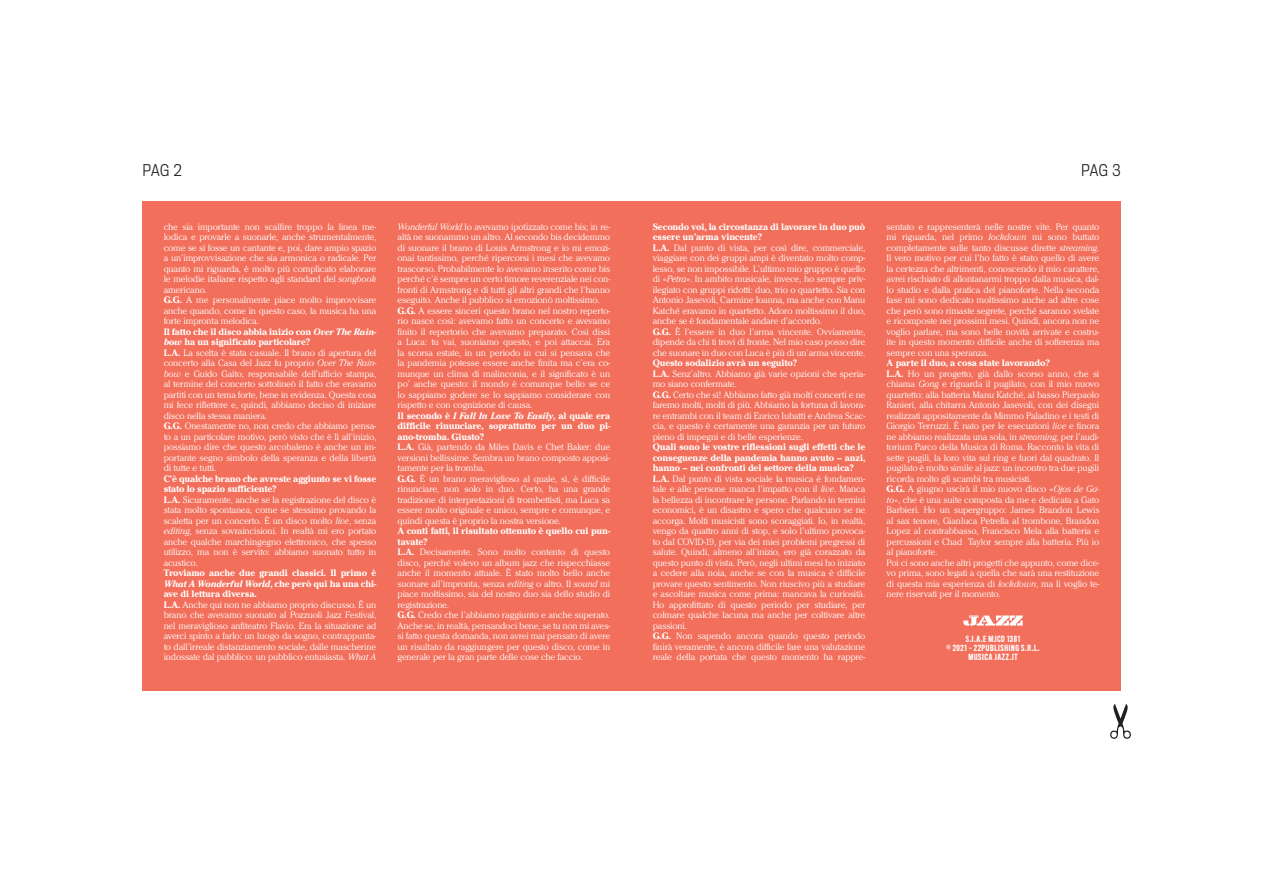
<style>
.page{position:relative;width:1263px;height:893px;background:#fff}
.page>*{position:absolute;margin:0;border:0;box-sizing:border-box;transform-origin:0 0}
.t1{font:300 15px "Titling Gothic FB Narrow";letter-spacing:.015em;color:#231f20}
.t2{font:300 9.75px/10.5px "Cheltenham Pro";letter-spacing:-.015em;color:#fff}
.t3{font:500 7.95px/9.1px "Titling Gothic FB Comp";letter-spacing:.08em;color:#fff;text-align:center}
.s1{font-style:italic}
.s2{font-weight:700}
.s3{font-weight:700;font-style:italic}
</style>
<div class="page">
<svg style="left:1110px;top:704px;width:21px;height:35px"></svg>
<div style="left:142px;top:202px;width:978px;height:489px;background:#f26f5b"></div>
<svg style="left:963px;top:615px;width:60px;height:11px"></svg>
<h1 class="t1" style="left:142px;top:162px;width:41px">PAG 2</h1>
<h1 class="t1" style="left:1081px;top:162px;width:41px">PAG 3</h1>
<p class="t2" style="left:164px;top:222px;width:214px">che sia importante non scalfire troppo la linea me&shy;lodica e provarle a suonarle, anche strumentalmente, come se si fosse un cantante e, poi, dare ampio spazio a un’improvvisazione che sia armonica o radicale. Per quanto mi riguarda, è molto più complicato elaborare le melodie italiane rispetto agli standard del <span class="s1">songbook </span>americano.<br><span class="s2">G.G.</span> A me personalmente piace molto improvvisare anche quando, come in questo caso, la musica ha una forte impronta melodica.<br><span class="s2">Il fatto che il disco abbia inizio con</span> <span class="s3">Over The Rain&shy;bow</span> <span class="s2">ha un significato particolare?<br>L.A.</span> La scelta è stata casuale. Il brano di apertura del concerto alla Casa del Jazz fu proprio <span class="s1">Over The Rain&shy;bow</span> e Guido Gaito, responsabile dell’ufficio stampa, al termine del concerto sottolineò il fatto che eravamo partiti con un tema forte, bene in evidenza. Questa cosa mi fece riflettere e, quindi, abbiamo deciso di iniziare disco nella stessa maniera.<br><span class="s2">G.G.</span> Onestamente no, non credo che abbiamo pensa&shy;to a un particolare motivo, però visto che è lì all’inizio, possiamo dire che questo arcobaleno è anche un im&shy;portante segno simbolo della speranza e della libertà di tutte e tutti.</p>
<p class="t2" style="left:164px;top:474px;width:214px"><span class="s2">C’è qualche brano che avreste aggiunto se vi fosse stato lo spazio sufficiente?<br>L.A.</span> Sicuramente, anche se la registrazione del disco è stata molto spontanea, come se stessimo provando la scaletta per un concerto. È un disco molto <span class="s1">live</span>, senza <span class="s1">editing</span>, senza sovraincisioni. In realtà mi ero portato anche qualche marchingegno elettronico, che spesso utilizzo, ma non è servito: abbiamo suonato tutto in acustico.</p>
<p class="t2" style="left:164px;top:568px;width:214px"><span class="s2">Troviamo anche due grandi classici. Il primo è </span><span class="s3">What A Wonderful World</span><span class="s2">, che però qui ha una chi&shy;ave di lettura diversa.<br>L.A.</span> Anche qui non ne abbiamo proprio discusso. È un brano che avevamo suonato al Pozzuoli Jazz Festival, nel meraviglioso anfiteatro Flavio. Era la situazione ad averci spinto a farlo: un luogo da sogno, contrappunta&shy;to dall’irreale distanziamento sociale, dalle mascherine indossate dal pubblico: un pubblico entusiasta. <span class="s1">What A</span></p>
<p class="t2" style="left:398px;top:222px;width:214px"><span class="s1">Wonderful World</span> lo avevamo ipotizzato come bis; in re&shy;altà ne suonammo un altro. Al secondo bis decidemmo di suonare il brano di Louis Armstrong e io mi emozi&shy;onai tantissimo, perché ripercorsi i mesi che avevamo trascorso. Probabilmente lo avevamo inserito come bis perché c’è sempre un certo timore reverenziale nei con&shy;fronti di Armstrong e di tutti gli altri grandi che l’hanno eseguito. Anche il pubblico si emozionò moltissimo.<br><span class="s2">G.G.</span> A essere sinceri questo brano nel nostro reperto&shy;rio nasce così: avevamo fatto un concerto e avevamo finito il repertorio che avevamo preparato. Così dissi a Luca: tu vai, suoniamo questo, e poi attaccai. Era la scorsa estate, in un periodo in cui si pensava che la pandemia potesse essere anche finita ma c’era co&shy;munque un clima di malinconia, e il significato è un po’ anche questo: il mondo è comunque bello se ce lo sappiamo godere se lo sappiamo considerare con rispetto e con cognizione di causa.<br><span class="s2">Il secondo è</span> <span class="s3">I Fall In Love To Easily</span><span class="s2">, al quale era difficile rinunciare, soprattutto per un duo pi&shy;ano-tromba. Giusto?<br>L.A.</span> Già, partendo da Miles Davis e Chet Baker: due versioni bellissime. Sembra un brano composto apposi&shy;tamente per la tromba.<br><span class="s2">G.G.</span> È un brano meraviglioso al quale, sì, è difficile rinunciare, non solo in duo. Certo, ha una grande tradizione di interpretazioni di trombettisti, ma Luca sa essere molto originale e unico, sempre e comunque, e quindi questa è proprio la nostra versione.</p>
<p class="t2" style="left:398px;top:526px;width:214px"><span class="s2">A conti fatti, il risultato ottenuto è quello cui pun&shy;tavate?<br>L.A.</span> Decisamente. Sono molto contento di questo disco, perché volevo un album jazz che rispecchiasse anche il momento attuale. È stato molto bello anche suonare all’impronta, senza <span class="s1">editing</span> o altro. Il <span class="s1">sound</span> mi piace moltissimo, sia del nostro duo sia dello studio di registrazione.<br><span class="s2">G.G.</span> Credo che l’abbiamo raggiunto e anche superato.<br>Anche se, in realtà, pensandoci bene, se tu non mi aves&shy;si fatto questa domanda, non avrei mai pensato di avere un risultato da raggiungere per questo disco, come in generale per la gran parte delle cose che faccio.</p>
<p class="t2" style="left:653px;top:222px;width:214px"><span class="s2">Secondo voi, la circostanza di lavorare in duo può essere un’arma vincente?<br>L.A.</span> Dal punto di vista, per così dire, commerciale, viaggiare con dei gruppi ampi è diventato molto comp&shy;lesso, se non impossibile. L’ultimo mio gruppo è quello di <span class="s1">«Petra»</span>. In ambito musicale, invece, ho sempre priv&shy;ilegiato con gruppi ridotti: duo, trio o quartetto. Sia con Antonio Jasevoli, Carmine Ioanna, ma anche con Manu Katché eravamo in quartetto. Adoro moltissimo il duo, anche se è fondamentale andare d’accordo.<br><span class="s2">G.G.</span> È l’essere in duo l’arma vincente. Ovviamente, dipende da chi ti trovi di fronte. Nel mio caso posso dire che suonare in duo con Luca è più di un’arma vincente.</p>
<p class="t2" style="left:653px;top:358px;width:214px"><span class="s2">Questo sodalizio avrà un seguito?<br>L.A.</span> Senz’altro. Abbiamo già varie opzioni che speria&shy;mo siano confermate.<br><span class="s2">G.G.</span> Certo che sì! Abbiamo fatto già molti concerti e ne faremo molti, molti di più. Abbiamo la fortuna di lavora&shy;re entrambi con il team di Enrico Iubatti e Andrea Scac&shy;cia, e questo è certamente una garanzia per un futuro pieno di impegni e di belle esperienze.</p>
<p class="t2" style="left:653px;top:442px;width:214px"><span class="s2">Quali sono le vostre riflessioni sugli effetti che le conseguenze della pandemia hanno avuto – anzi, hanno – nei confronti del settore della musica?<br>L.A.</span> Dal punto di vista sociale la musica è fondamen&shy;tale e alle persone manca l’impatto con il <span class="s1">live</span>. Manca la bellezza di incontrare le persone. Parlando in termini economici, è un disastro e spero che qualcuno se ne accorga. Molti musicisti sono scoraggiati. Io, in realtà, vengo da quattro anni di stop, e solo l’ultimo provoca&shy;to dal COVID-19, per via dei miei problemi pregressi di salute. Quindi, almeno all’inizio, ero già corazzato da questo punto di vista. Però, negli ultimi mesi ho iniziato a cedere alla noia, anche se con la musica è difficile provare questo sentimento. Non riuscivo più a studiare e ascoltare musica come prima: mancava la curiosità.<br>Ho approfittato di questo periodo per studiare, per colmare qualche lacuna ma anche per coltivare altre passioni.<br><span class="s2">G.G.</span> Non sapendo ancora quando questo periodo finirà veramente, è ancora difficile fare una valutazione reale della portata che questo momento ha rappre-</p>
<p class="t2" style="left:887px;top:222px;width:214px;text-align:justify">sentato e rappresenterà nelle nostre vite. Per quanto mi riguarda, nel primo <span class="s1">lockdown</span> mi sono buttato completamente sulle tanto discusse dirette <span class="s1">streaming</span>.<br>Il vero motivo per cui l’ho fatto è stato quello di avere la certezza che altrimenti, conoscendo il mio carattere, avrei rischiato di allontanarmi troppo dalla musica, dal&shy;lo studio e dalla pratica del pianoforte. Nella seconda fase mi sono dedicato moltissimo anche ad altre cose che però sono rimaste segrete, perché saranno svelate e ricomposte nei prossimi mesi. Quindi, ancora non ne voglio parlare, ma sono belle novità arrivate e costru&shy;ite in questo momento difficile anche di sofferenza ma sempre con una speranza.</p>
<p class="t2" style="left:887px;top:358px;width:214px"><span class="s2">A parte il duo, a cosa state lavorando?<br>L.A.</span> Ho un progetto, già dallo scorso anno, che si chiama <span class="s1">Gong</span> e riguarda il pugilato, con il mio nuovo quartetto: alla batteria Manu Katché, al basso Pierpaolo Ranieri, alla chitarra Antonio Jasevoli, con dei disegni realizzati appositamente da Mimmo Paladino e i testi di Giorgio Terruzzi. È nato per le esecuzioni <span class="s1">live</span> e finora ne abbiamo realizzata una sola, in <span class="s1">streaming</span>, per l’audi&shy;torium Parco della Musica di Roma. Racconto la vita di sette pugili, la loro vita sul ring e fuori dal quadrato. Il pugilato è molto simile al jazz: un incontro tra due pugili ricorda molto gli scambi tra musicisti.<br><span class="s2">G.G.</span> A giugno uscirà il mio nuovo disco <span class="s1">«Ojos de Ga&shy;to»</span>, che è una suite composta da me e dedicata a Gato Barbieri. Ho un supergruppo: James Brandon Lewis al sax tenore, Gianluca Petrella al trombone, Brandon Lopez al contrabbasso, Francisco Mela alla batteria e percussioni e Chad Taylor sempre alla batteria. Più io al pianoforte.<br>Poi ci sono anche altri progetti che appunto, come dice&shy;vo prima, sono legati a quella che sarà una restituzione di questa mia esperienza di <span class="s1">lockdown</span>, ma li voglio te&shy;nere riservati per il momento.</p>
<p class="t3" style="left:946px;top:634px;width:95px">S.I.A.E MJCD 1381<br>© 2021 – 22PUBLISHING S.R.L.<br>MUSICA JAZZ.IT</p>
</div>
